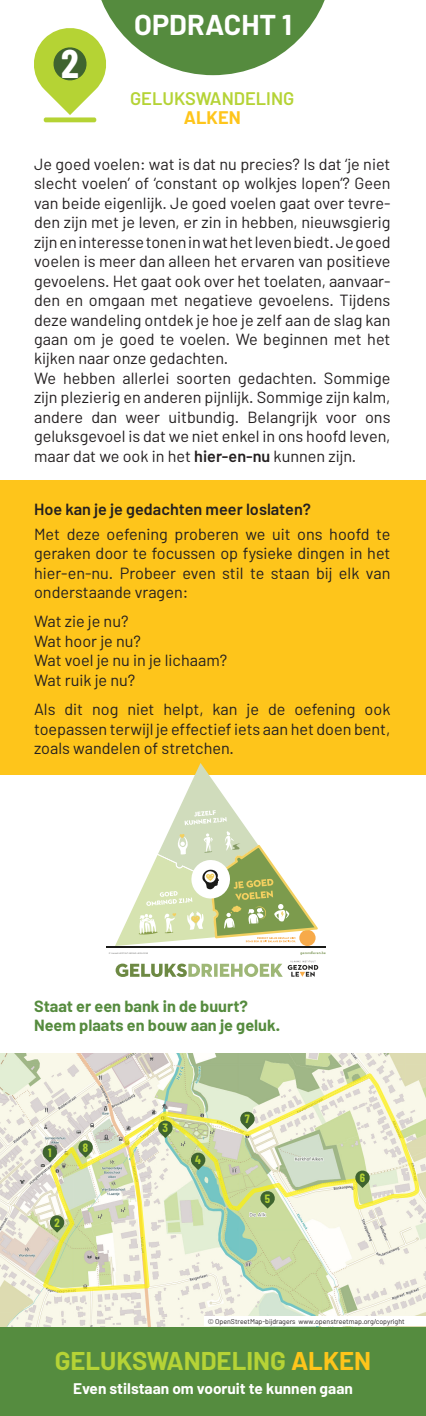
<style>
.page{position:relative;width:426px;height:1416px;background:#fff}
.page>*{position:absolute;margin:0;border:0;box-sizing:border-box;transform-origin:0 0}
.t1{font:700 40.1px "Barlow Condensed";color:#fff}
.t2{font:700 28.75px "Barlow";color:#fff}
.t3{font:700 25.75px "Barlow";color:#b5d336}
.t4{font:600 18.25px/19.5px "Barlow";color:#b5d336;text-align:center}
.t5{font:16.2px/19.4px "Barlow";color:#231f20;text-align:justify}
.t6{font:700 16.2px/19.4px "Barlow";color:#558b3e}
.t7{font:600 16.2px "Barlow";color:#231f20}
.t8{font:700 15.4px "Barlow";color:#fff}
.t9{font:700 12.05px "Barlow Condensed";color:#b5d336}
.t10{font:7px "Barlow";color:#231f20}
.s1{font-weight:700;color:#fec51b}
.s2{font-weight:600}
.s3{color:#fec51b}
</style>
<div class="page">
<div style="left:0;top:1315px;width:425px;height:101px;background:#558c3f"></div>
<div style="left:0;top:480px;width:425px;height:294px;background:#fec51b"></div>
<hr style="left:106px;top:947px;width:219px;height:1px;background:#1a1a18">
<svg style="left:115px;top:961px;width:203px;height:16px"></svg>
<svg style="left:108px;top:763px;width:217px;height:192px"></svg>
<img style="left:0;top:1053px;width:425px;height:273px">
<svg style="left:43px;top:1073px;width:376px;height:220px;background:#dee4c2"></svg>
<svg style="left:78px;top:1139px;width:15px;height:19px"></svg>
<svg style="left:259px;top:1190px;width:16px;height:18px"></svg>
<svg style="left:354px;top:1170px;width:16px;height:18px"></svg>
<svg style="left:190px;top:1152px;width:16px;height:18px"></svg>
<svg style="left:49px;top:1214px;width:16px;height:19px"></svg>
<svg style="left:42px;top:1144px;width:16px;height:18px"></svg>
<svg style="left:239px;top:1111px;width:16px;height:18px"></svg>
<svg style="left:157px;top:1120px;width:16px;height:18px"></svg>
<svg style="left:34px;top:0;width:291px;height:115px"></svg>
<div style="left:44px;top:117px;width:52px;height:5px;background:#b5d334;border-radius:2px"></div>
<div style="left:204px;top:1317px;width:221px;height:9px;background:#fff"></div>
<p class="t1" style="left:61px;top:39px;width:19px">2</p>
<p class="t2" style="left:134px;top:7px;width:159px">OPDRACHT 1</p>
<p class="t4" style="left:130px;top:88px;width:165px">GELUKSWANDELING<br><span class="s1">ALKEN</span></p>
<p class="t5" style="left:34px;top:154px;width:357px">Je goed voelen: wat is dat nu precies? Is dat ‘je niet slecht voelen’ of ‘constant op wolkjes lopen’? Geen van beide eigenlijk. Je goed voelen gaat over tevre&shy;den zijn met je leven, er zin in hebben, nieuwsgierig zijn en interesse tonen in wat het leven biedt. Je goed voelen is meer dan alleen het ervaren van positieve gevoelens. Het gaat ook over het toelaten, aanvaar&shy;den en omgaan met negatieve gevoelens. Tijdens deze wandeling ontdek je hoe je zelf aan de slag kan gaan om je goed te voelen. We beginnen met het kijken naar onze gedachten.</p>
<p class="t5" style="left:34px;top:368px;width:357px">We hebben allerlei soorten gedachten. Sommige zijn plezierig en anderen pijnlijk. Sommige zijn kalm, andere dan weer uitbundig. Belangrijk voor ons geluksgevoel is dat we niet enkel in ons hoofd leven, maar dat we ook in het <span class="s2">hier-en-nu</span> kunnen zijn.</p>
<p class="t7" style="left:34px;top:499px;width:278px">Hoe kan je je gedachten meer loslaten?</p>
<p class="t5" style="left:34px;top:524px;width:357px">Met deze oefening proberen we uit ons hoofd te geraken door te focussen op fysieke dingen in het hier-en-nu. Probeer even stil te staan bij elk van onderstaande vragen:</p>
<p class="t5" style="left:34px;top:611px;width:96px">Wat zie je nu?</p>
<p class="t5" style="left:34px;top:631px;width:108px">Wat hoor je nu?</p>
<p class="t5" style="left:34px;top:650px;width:194px">Wat voel je nu in je lichaam?</p>
<p class="t5" style="left:34px;top:670px;width:103px">Wat ruik je nu?</p>
<p class="t5" style="left:34px;top:699px;width:357px">Als dit nog niet helpt, kan je de oefening ook toepassen terwijl je effectief iets aan het doen bent, zoals wandelen of stretchen.</p>
<p class="t6" style="left:34px;top:996px;width:247px">Staat er een bank in de buurt?<br>Neem plaats en bouw aan je geluk.</p>
<p class="t9" style="left:48px;top:1145px;width:5px">1</p>
<p class="t9" style="left:83px;top:1140px;width:7px">8</p>
<p class="t9" style="left:54px;top:1215px;width:7px">2</p>
<p class="t9" style="left:162px;top:1120px;width:7px">3</p>
<p class="t9" style="left:195px;top:1152px;width:7px">4</p>
<p class="t9" style="left:245px;top:1111px;width:6px">7</p>
<p class="t9" style="left:264px;top:1191px;width:7px">5</p>
<p class="t9" style="left:359px;top:1170px;width:7px">6</p>
<p class="t10" style="left:207px;top:1317px;width:198px">© OpenStreetMap-bijdragers www.openstreetmap.org/copyright</p>
<p class="t3" style="left:55px;top:1345px;width:317px">GELUKSWANDELING <span class="s3">ALKEN</span></p>
<p class="t8" style="left:73px;top:1379px;width:281px">Even stilstaan om vooruit te kunnen gaan</p>
</div>
